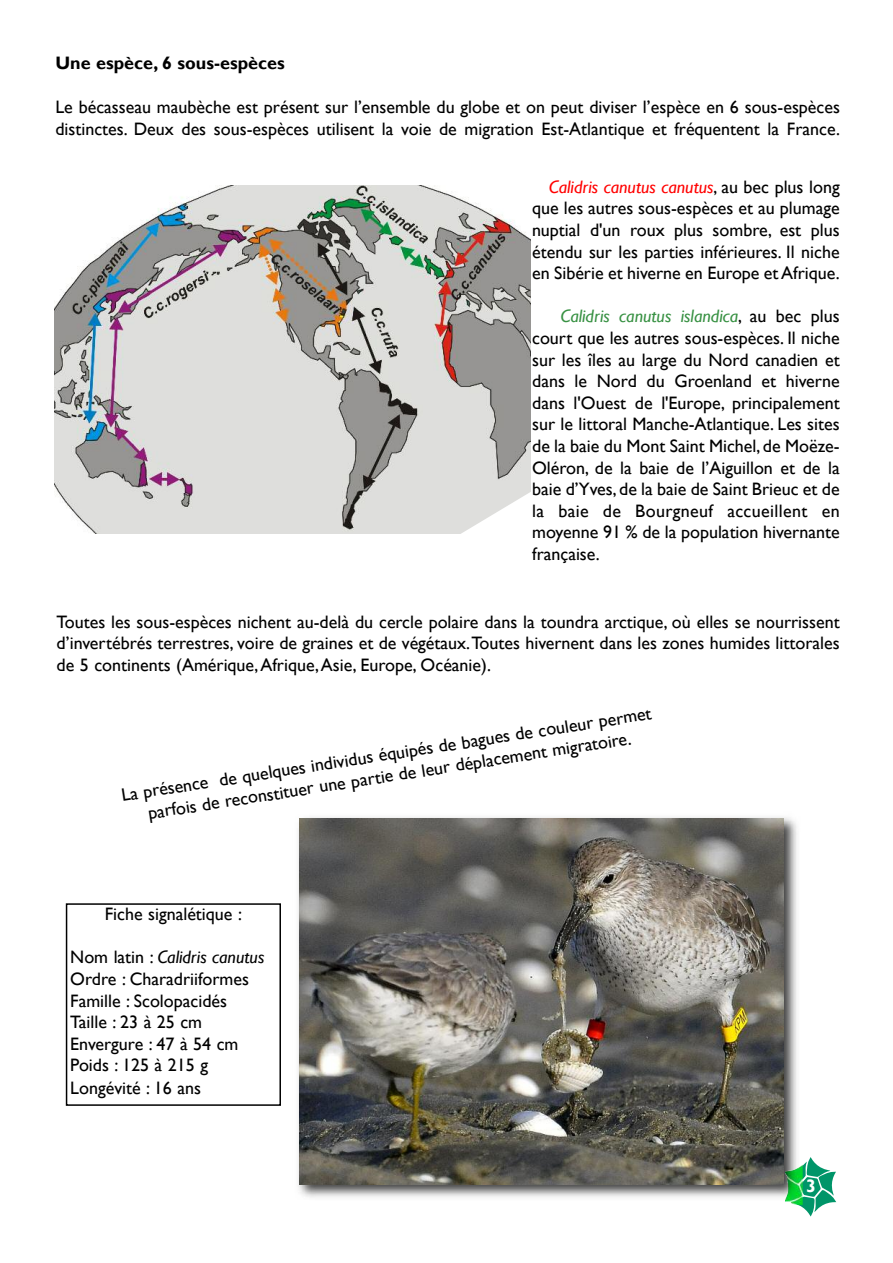
<style>
.page{position:relative;width:893px;height:1263px;background:#fff}
.page>*{position:absolute;margin:0;border:0;box-sizing:border-box;transform-origin:0 0}
.t1{font:18px/21.6px "Gill Sans";color:#000;text-align:justify}
.t2{font:700 18px "Gill Sans";color:#000}
.t3{font:700 18px "Gill Sans";color:#fff}
.s1{font-style:italic;color:#f00}
.s2{font-style:italic;color:#389143}
.s3{font-style:italic}
</style>
<div class="page">
<svg style="left:798px;top:1157px;width:38px;height:59px"></svg>
<img style="left:54px;top:186px;width:476px;height:348px">
<div style="left:66px;top:903px;width:215px;height:203px;border:2px solid #000"></div>
<img style="left:298px;top:817px;width:505px;height:381px">
<img style="left:785px;top:1164px;width:18px;height:41px">
<img style="left:299px;top:819px;width:484px;height:366px">
<svg style="left:455px;top:488px;width:76px;height:46px"></svg>
<p class="t2" style="left:55px;top:53px;width:231px">Une espèce, 6 sous-espèces</p>
<p class="t1" style="left:55px;top:95px;width:786px;line-height:22.2px">Le bécasseau maubèche est présent sur l’ensemble du globe et on peut diviser l’espèce en 6 sous-espèces distinctes. Deux des sous-espèces utilisent la voie de migration Est-Atlantique et fréquentent la France.</p>
<p class="t1" style="left:532px;top:176px;width:309px;text-indent:17px"><span class="s1">Calidris canutus canutus</span>, au bec plus long que les autres sous-espèces et au plumage nuptial d'un roux plus sombre, est plus étendu sur les parties inférieures. Il niche en Sibérie et hiverne en Europe etAfrique.</p>
<p class="t1" style="left:532px;top:305px;width:309px;text-indent:28px"><span class="s2">Calidris canutus islandica</span>, au bec plus court que les autres sous-espèces. Il niche sur les îles au large du Nord canadien et dans le Nord du Groenland et hiverne dans l'Ouest de l'Europe, principalement sur le littoral Manche-Atlantique. Les sites de la baie du Mont Saint Michel, de Moëze-Oléron, de la baie de l’Aiguillon et de la baie d’Yves, de la baie de Saint Brieuc et de la baie de Bourgneuf accueillent en moyenne 91 % de la population hivernante française.</p>
<p class="t1" style="left:57px;top:611px;width:785px">Toutes les sous-espèces nichent au-delà du cercle polaire dans la toundra arctique, où elles se nourrissent d’invertébrés terrestres, voire de graines et de végétaux.Toutes hivernent dans les zones humides littorales de 5 continents (Amérique,Afrique,Asie, Europe, Océanie).</p>
<p class="t1" style="left:120px;top:785px;width:538px;text-align:center;rotate:-9deg">La présence de quelques individus équipés de bagues de couleur permet parfois de reconstituer une partie de leur déplacement migratoire.</p>
<p class="t1" style="left:105px;top:903px;width:139px">Fiche signalétique :</p>
<p class="t1" style="left:70px;top:946px;width:196px;text-align:left">Nom latin : <span class="s3">Calidris canutus<br></span>Ordre : Charadriiformes<br>Famille : Scolopacidés<br>Taille : 23 à 25 cm<br>Envergure : 47 à 54 cm<br>Poids : 125 à 215 g<br>Longévité : 16 ans</p>
<p class="t3" style="left:806px;top:1176px;width:11px">3</p>
</div>
